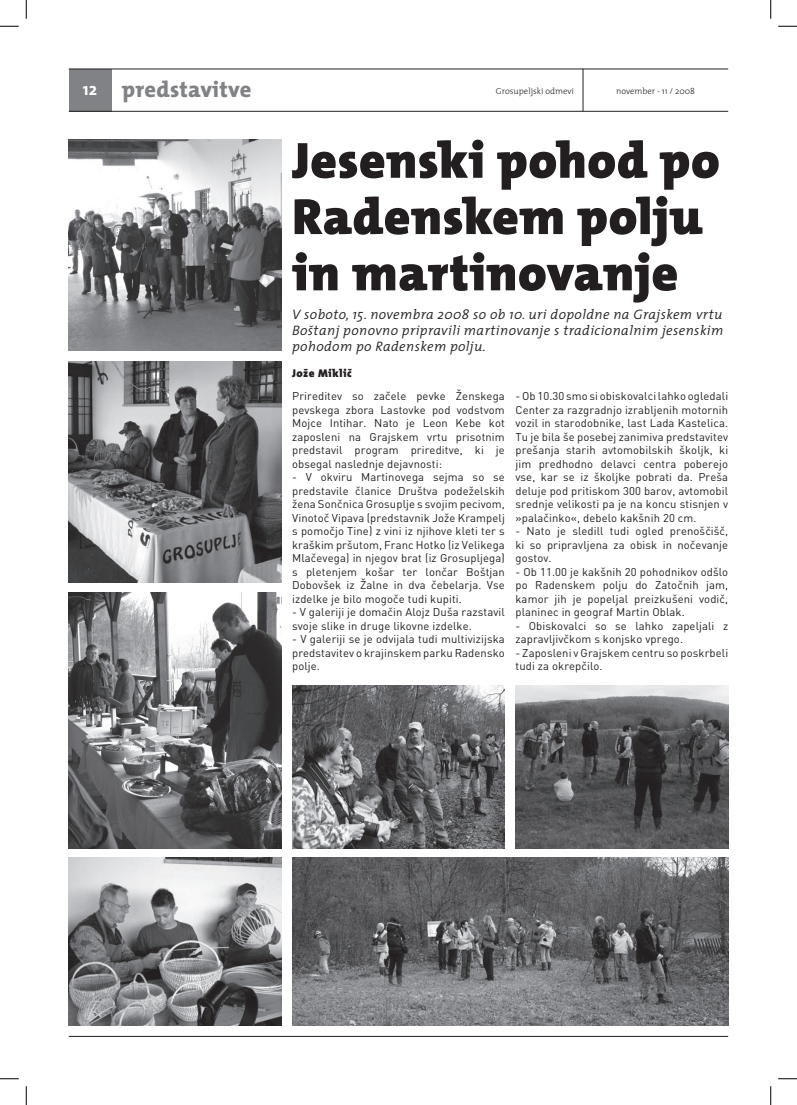
<style>
.page{position:relative;width:797px;height:1105px;background:#fff}
.page>*{position:absolute;margin:0;border:0;box-sizing:border-box;transform-origin:0 0}
.t1{font:51.25px/56.2px "Mixheavy";letter-spacing:.01em;color:#231f20}
.t2{font:22.5px "Mixextrabold";letter-spacing:.01em;color:#808285}
.t3{font:13.75px/16.2px "Mixsemilightitalic";letter-spacing:.03em;color:#231f20;text-align:justify}
.t4{font:11.25px/13.5px "DIN Regular EU";letter-spacing:.01em;color:#231f20;text-align:justify}
.t5{font:11.25px "Mixheavy";letter-spacing:.04em;color:#231f20}
.t6{font:8.75px "Mixlight";color:#231f20}
.s1{font-family:"Mixbold";font-size:17.5px;color:#fff}
</style>
<div class="page">
<div style="left:69px;top:69px;width:42px;height:42px;background:#808285"></div>
<hr style="left:69px;top:111px;width:659px;height:1px;background:#231f20">
<hr style="left:583px;top:69px;width:1px;height:42px;background:#231f20">
<hr style="left:69px;top:69px;width:659px;height:1px;background:#231f20">
<hr style="left:69px;top:1036px;width:659px;height:1px;background:#231f20">
<img style="left:69px;top:140px;width:212px;height:210px">
<img style="left:69px;top:361px;width:212px;height:222px">
<img style="left:69px;top:592px;width:212px;height:256px">
<img style="left:69px;top:858px;width:212px;height:167px">
<img style="left:292px;top:685px;width:213px;height:163px">
<img style="left:515px;top:685px;width:213px;height:163px">
<img style="left:292px;top:858px;width:436px;height:167px">
<svg style="left:0;top:25px;width:19px;height:2px"></svg>
<svg style="left:778px;top:25px;width:19px;height:2px"></svg>
<svg style="left:0;top:1078px;width:19px;height:1px"></svg>
<svg style="left:778px;top:1078px;width:19px;height:1px"></svg>
<svg style="left:25px;top:0;width:2px;height:19px"></svg>
<svg style="left:25px;top:1086px;width:2px;height:19px"></svg>
<svg style="left:770px;top:0;width:1px;height:19px"></svg>
<svg style="left:770px;top:1086px;width:1px;height:19px"></svg>
<h2 class="t2" style="left:83px;top:70px;width:170px"><span class="s1">12</span> predstavitve</h2>
<p class="t6" style="left:496px;top:84px;width:80px">Grosupeljski odmevi</p>
<p class="t6" style="left:616px;top:84px;width:80px">november - 11 / 2008</p>
<h1 class="t1" style="left:292px;top:131px;width:429px">Jesenski pohod po<br>Radenskem polju in martinovanje</h1>
<p class="t3" style="left:292px;top:305px;width:432px">V soboto, 15. novembra 2008 so ob 10. uri dopoldne na Grajskem vrtu Boštanj ponovno pripravili martinovanje s tradicionalnim jesenskim pohodom po Radenskem polju.</p>
<p class="t5" style="left:292px;top:364px;width:61px">Jože Miklič</p>
<p class="t4" style="left:292px;top:389px;width:214px">Prireditev so začele pevke Ženskega pevskega zbora Lastovke pod vodstvom Mojce Intihar. Nato je Leon Kebe kot zaposleni na Grajskem vrtu prisotnim predstavil program prireditve, ki je obsegal naslednje dejavnosti:</p>
<p class="t4" style="left:292px;top:470px;width:214px">- V okviru Martinovega sejma so se predstavile članice Društva podeželskih žena Sončnica Grosuplje s svojim pecivom, Vinotoč Vipava (predstavnik Jože Krampelj s pomočjo Tine) z vini iz njihove kleti ter s kraškim pršutom, Franc Hotko (iz Velikega Mlačevega) in njegov brat (iz Grosupljega) s pletenjem košar ter lončar Boštjan Dobovšek iz Žalne in dva čebelarja. Vse izdelke je bilo mogoče tudi kupiti.</p>
<p class="t4" style="left:292px;top:605px;width:214px">- V galeriji je domačin Alojz Duša razstavil svoje slike in druge likovne izdelke.</p>
<p class="t4" style="left:292px;top:632px;width:214px">- V galeriji se je odvijala tudi multivizijska predstavitev o krajinskem parku Radensko polje.</p>
<p class="t4" style="left:515px;top:389px;width:214px">- Ob 10.30 smo si obiskovalci lahko ogledali Center za razgradnjo izrabljenih motornih vozil in starodobnike, last Lada Kastelica.<br>Tu je bila še posebej zanimiva predstavitev prešanja starih avtomobilskih školjk, ki jim predhodno delavci centra poberejo vse, kar se iz školjke pobrati da. Preša deluje pod pritiskom 300 barov, avtomobil srednje velikosti pa je na koncu stisnjen v »palačinko«, debelo kakšnih 20 cm.</p>
<p class="t4" style="left:515px;top:524px;width:214px">- Nato je sledill tudi ogled prenoščišč, ki so pripravljena za obisk in nočevanje gostov.</p>
<p class="t4" style="left:515px;top:565px;width:214px">- Ob 11.00 je kakšnih 20 pohodnikov odšlo po Radenskem polju do Zatočnih jam, kamor jih je popeljal preizkušeni vodič, planinec in geograf Martin Oblak.</p>
<p class="t4" style="left:515px;top:619px;width:214px">- Obiskovalci so se lahko zapeljali z zapravljivčkom s konjsko vprego.</p>
<p class="t4" style="left:515px;top:646px;width:214px">- Zaposleni v Grajskem centru so poskrbeli tudi za okrepčilo.</p>
</div>
